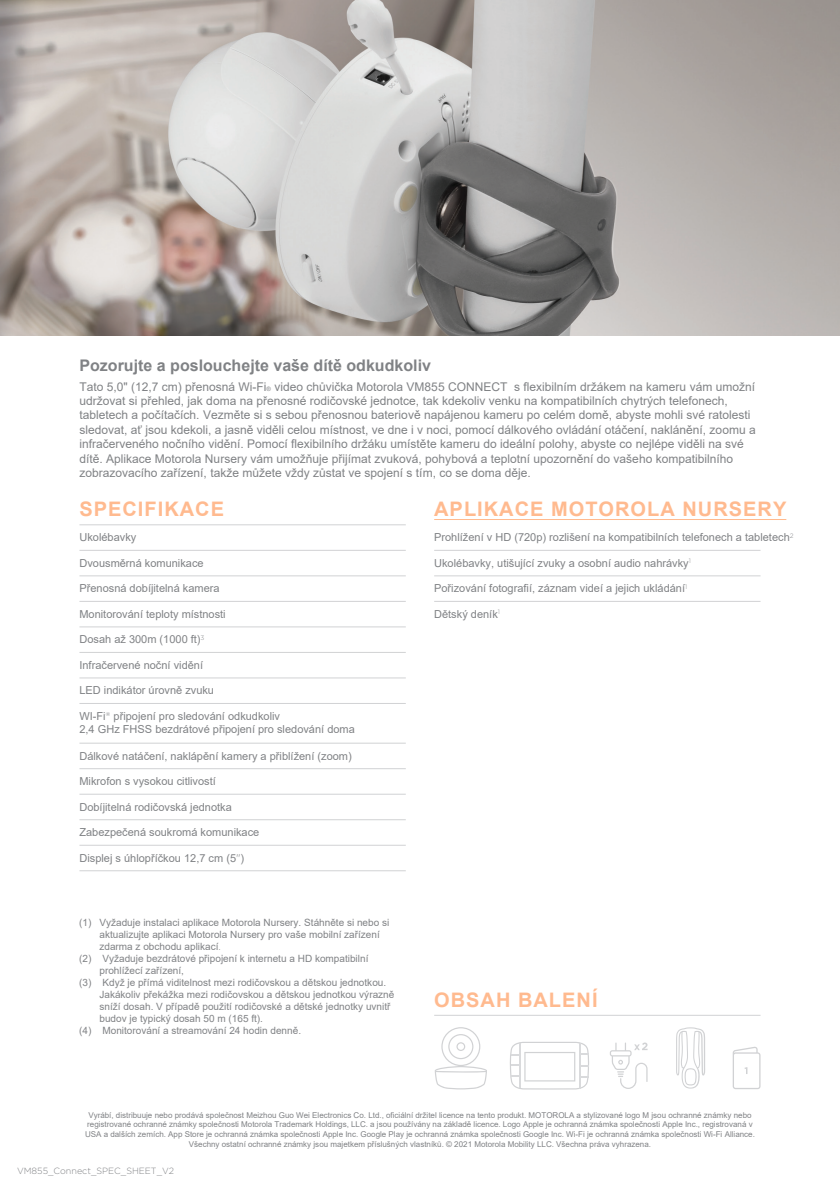
<style>
.page{position:relative;width:840px;height:1191px;background:#fff}
.page>*{position:absolute;margin:0;border:0;box-sizing:border-box;transform-origin:0 0}
.t1{font:700 20px "Arial";letter-spacing:.05em;color:#ffba8f}
.t2{font:700 16px "Arial";color:#808285}
.t3{font:12px/14.4px "Arial";color:#808285}
.t4{font:11px/13px "Arial";color:#808285}
.t5{font:10px "Arial";color:#808285}
.t6{font:300 9px "Gotham";color:#808285}
.t7{font:8px/9.6px "Arial";color:#808285;text-align:center}
.s1{font-size:6px}
.s2{font-family:"Gotham";font-weight:300}
.s3{font-style:inherit}
</style>
<div class="page">
<hr style="left:79px;top:524px;width:326px;height:1px;background:#d1d2d4">
<hr style="left:79px;top:550px;width:326px;height:1px;background:#d1d2d4">
<hr style="left:79px;top:575px;width:326px;height:1px;background:#d1d2d4">
<hr style="left:79px;top:601px;width:326px;height:1px;background:#d1d2d4">
<hr style="left:79px;top:626px;width:326px;height:1px;background:#d1d2d4">
<hr style="left:79px;top:652px;width:326px;height:1px;background:#d1d2d4">
<hr style="left:79px;top:677px;width:326px;height:1px;background:#d1d2d4">
<hr style="left:79px;top:703px;width:326px;height:1px;background:#d1d2d4">
<hr style="left:79px;top:742px;width:326px;height:1px;background:#d1d2d4">
<hr style="left:79px;top:768px;width:326px;height:1px;background:#d1d2d4">
<hr style="left:79px;top:793px;width:326px;height:1px;background:#d1d2d4">
<hr style="left:79px;top:819px;width:326px;height:1px;background:#d1d2d4">
<hr style="left:79px;top:844px;width:326px;height:1px;background:#d1d2d4">
<hr style="left:79px;top:870px;width:326px;height:1px;background:#d1d2d4">
<hr style="left:434px;top:550px;width:326px;height:1px;background:#d1d2d4">
<hr style="left:434px;top:575px;width:326px;height:1px;background:#d1d2d4">
<hr style="left:434px;top:601px;width:326px;height:1px;background:#d1d2d4">
<hr style="left:434px;top:1014px;width:326px;height:1px;background:#d1d2d4">
<img style="left:0;top:0;width:839px;height:336px">
<svg style="left:510px;top:1042px;width:79px;height:47px"></svg>
<svg style="left:434px;top:1027px;width:52px;height:62px"></svg>
<svg style="left:610px;top:1042px;width:37px;height:47px"></svg>
<svg style="left:676px;top:1027px;width:28px;height:61px"></svg>
<svg style="left:732px;top:1046px;width:28px;height:43px"></svg>
<hr style="left:434px;top:519px;width:351px;height:1px;background:#ffba8f">
<p class="t2" style="left:79px;top:354px;width:353px">Pozorujte a poslouchejte vaše dítě odkudkoliv</p>
<p class="t3" style="left:79px;top:379px;width:677px">Tato 5,0" (12,7 cm) přenosná Wi-Fi<span class="s1">®</span> video chůvička Motorola VM855 CONNECT s flexibilním držákem na kameru vám umožní udržovat si přehled, jak doma na přenosné rodičovské jednotce, tak kdekoliv venku na kompatibilních chytrých telefonech, tabletech a počítačích. Vezměte si s sebou přenosnou bateriově napájenou kameru po celém domě, abyste mohli své ratolesti sledovat, ať jsou kdekoli, a jasně viděli celou místnost, ve dne i v noci, pomocí dálkového ovládání otáčení, naklánění, zoomu a infračerveného nočního vidění. Pomocí flexibilního držáku umístěte kameru do ideální polohy, abyste co nejlépe viděli na své dítě. Aplikace Motorola Nursery vám umožňuje přijímat zvuková, pohybová a teplotní upozornění do vašeho kompatibilního zobrazovacího zařízení, takže můžete vždy zůstat ve spojení s tím, co se doma děje.</p>
<p class="t1" style="left:79px;top:494px;width:146px">SPECIFIKACE</p>
<p class="t4" style="left:79px;top:531px;width:58px">Ukolébavky</p>
<p class="t4" style="left:79px;top:556px;width:126px">Dvousměrná komunikace</p>
<p class="t4" style="left:79px;top:582px;width:142px">Přenosná dobíjitelná kamera</p>
<p class="t4" style="left:79px;top:607px;width:148px">Monitorování teploty místnosti</p>
<p class="t4" style="left:79px;top:633px;width:126px">Dosah až 300m (1000 ft)<sup>3</sup></p>
<p class="t4" style="left:79px;top:658px;width:125px">Infračervené noční vidění</p>
<p class="t4" style="left:79px;top:684px;width:136px">LED indikátor úrovně zvuku</p>
<p class="t4" style="left:79px;top:710px;width:277px">WI-Fi<span class="s2">®</span> připojení pro sledování odkudkoliv<br>2,4 GHz FHSS bezdrátové připojení pro sledování doma</p>
<p class="t4" style="left:79px;top:749px;width:274px">Dálkové natáčení, naklápění kamery a přiblížení (zoom)</p>
<p class="t4" style="left:79px;top:775px;width:138px">Mikrofon s vysokou citlivostí</p>
<p class="t4" style="left:79px;top:800px;width:154px">Dobíjitelná rodičovská jednotka</p>
<p class="t4" style="left:79px;top:826px;width:181px">Zabezpečená soukromá komunikace</p>
<p class="t4" style="left:79px;top:851px;width:166px">Displej s úhlopříčkou 12,7 cm (5<span class="s2">"</span>)</p>
<p class="t5" style="left:79px;top:915px;width:311px">(1) Vyžaduje instalaci aplikace Motorola Nursery. Stáhněte si nebo si</p>
<p class="t5" style="left:99px;top:927px;width:282px">aktualizujte aplikaci Motorola Nursery pro vaše mobilní zařízení</p>
<p class="t5" style="left:99px;top:940px;width:123px">zdarma z obchodu aplikací<span class="s2">.</span></p>
<p class="t5" style="left:79px;top:952px;width:290px">(2) Vyžaduje bezdrátové připojení k internetu a HD kompatibilní</p>
<p class="t5" style="left:99px;top:964px;width:86px">prohlížecí zařízení,</p>
<p class="t5" style="left:79px;top:976px;width:308px">(3) Když je přímá viditelnost mezi rodičovskou a dětskou jednotkou.</p>
<p class="t5" style="left:99px;top:987px;width:296px">Jakákoliv překážka mezi rodičovskou a dětskou jednotkou výrazně</p>
<p class="t5" style="left:99px;top:999px;width:292px">sníží dosah. V případě použití rodičovské a dětské jednotky uvnitř</p>
<p class="t5" style="left:99px;top:1012px;width:165px">budov je typický dosah 50 m (165 ft).</p>
<p class="t5" style="left:79px;top:1024px;width:223px">(4) Monitorování a streamování 24 hodin denně.</p>
<p class="t1" style="left:434px;top:494px;width:353px">APLIKACE MOTOR<span class="s3">O</span>LA NURSERY</p>
<p class="t4" style="left:434px;top:531px;width:361px">Prohlížení v HD (720p) rozlišení na kompatibilních telefonech a tabletech<sup>2</sup></p>
<p class="t4" style="left:434px;top:556px;width:258px">Ukolébavky, utišující zvuky a osobní audio nahrávky<sup>1</sup></p>
<p class="t4" style="left:434px;top:582px;width:254px">Pořizování fotografií, záznam videí a jejich ukládání<sup>1</sup></p>
<p class="t4" style="left:434px;top:607px;width:67px">Dětský deník<sup>1</sup></p>
<p class="t1" style="left:434px;top:985px;width:165px">OBSAH BALENÍ</p>
<p class="t7" style="left:85px;top:1110px;width:671px">Vyrábí, distribuuje nebo prodává společnost Meizhou Guo Wei Electronics Co. Ltd., oficiální držitel licence na tento produkt. MOTOROLA a stylizované logo M jsou ochranné známky nebo registrované ochranné známky společnosti Motorola Trademark Holdings, LLC. a jsou používány na základě licence. Logo Apple je ochranná známka společnosti Apple Inc., registrovaná v USA a dalších zemích. App Store je ochranná známka společnosti Apple Inc. Google Play je ochranná známka společnosti Google Inc. Wi-Fi je ochranná známka společnosti Wi-Fi Alliance.<br>Všechny ostatní ochranné známky jsou majetkem příslušných vlastníků. © 2021 Motorola Mobility LLC. Všechna práva vyhrazena.</p>
<p class="t6" style="left:17px;top:1165px;width:159px">VM855_Connect_SPEC_SHEET_V2</p>
</div>
